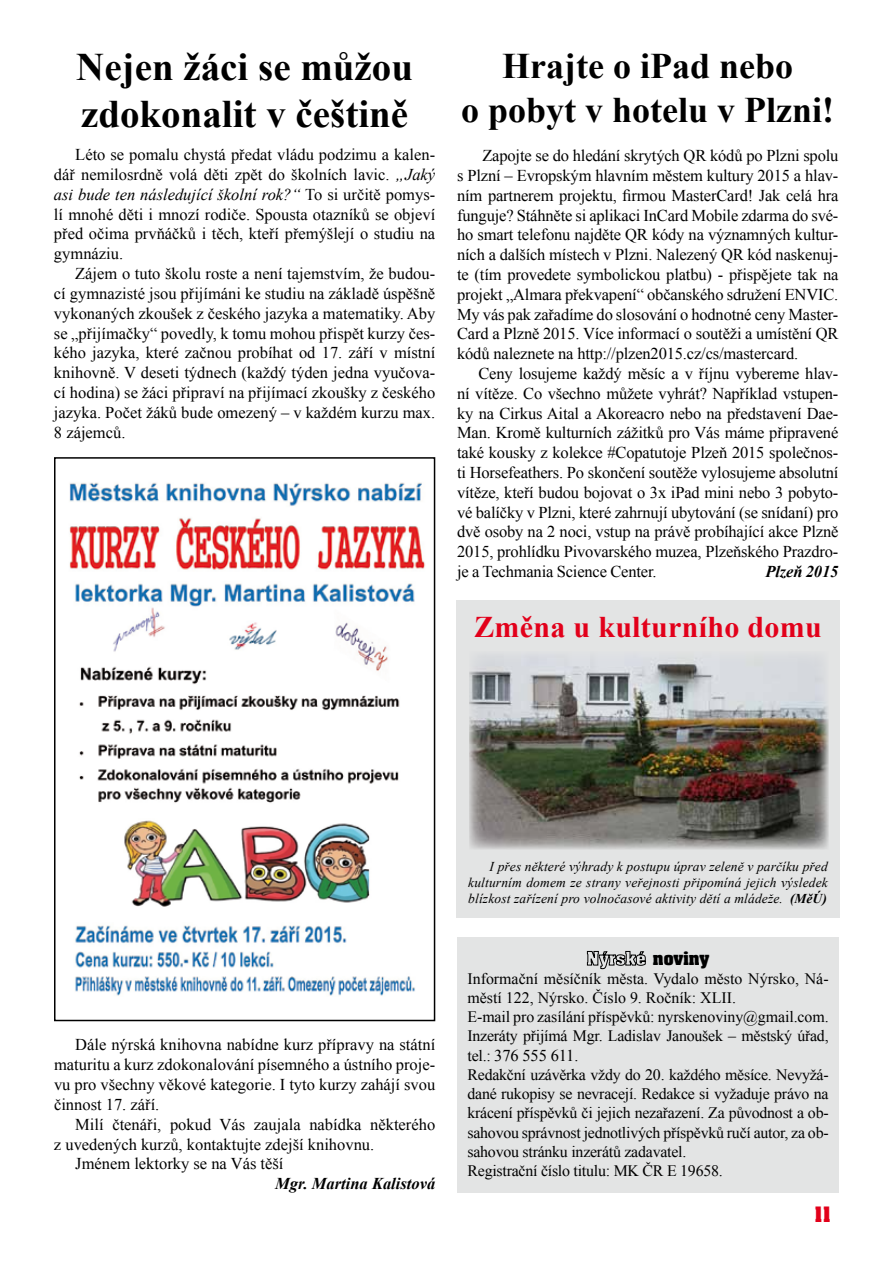
<style>
.page{position:relative;width:893px;height:1263px;background:#fff}
.page>*{position:absolute;margin:0;border:0;box-sizing:border-box;transform-origin:0 0}
.t1{font:700 39px/46.8px "Times New Roman";color:#000}
.t2{font:700 36px/43.2px "Times New Roman";color:#000;text-align:center}
.t3{font:700 30px "Times New Roman";letter-spacing:.01em;color:#e2001a}
.t4{font:18px "Aardvark CE Bold";color:#e2001a}
.t5{font:16.5px/19.8px "Times New Roman";color:#000;text-align:justify}
.t6{font:italic 700 16.5px "Times New Roman";color:#000}
.t7{font:15.9px/19px "Times New Roman";letter-spacing:-.015em;color:#000}
.t8{font:15.9px "Aardvark CE Bold";color:#000}
.t9{font:italic 13.5px/16.2px "Times New Roman";letter-spacing:.01em;color:#000;text-align:justify}
.s1{font-style:italic}
.s2{font-weight:700}
.s3{font-size:15.9px}
</style>
<div class="page">
<div style="left:457px;top:938px;width:382px;height:255px;background:#e3e4e4"></div>
<svg style="left:586px;top:951px;width:60px;height:18px"></svg>
<img style="left:69px;top:482px;width:356px;height:514px">
<div style="left:54px;top:457px;width:381px;height:564px;border:2px solid #000"></div>
<div style="left:456px;top:600px;width:384px;height:318px;background:#e3e4e4"></div>
<img style="left:469px;top:656px;width:360px;height:193px">
<h1 class="t1" style="left:76px;top:43px;width:338px">Nejen žáci se můžou zdokonalit v češtině</h1>
<p class="t5" style="left:54px;top:145px;width:383px;text-indent:21px">Léto se pomalu chystá předat vládu podzimu a kalen&shy;dář nemilosrdně volá děti zpět do školních lavic. <span class="s1">„Jaký asi bude ten následující školní rok?“</span> To si určitě pomys&shy;lí mnohé děti i mnozí rodiče. Spousta otazníků se objeví před očima prvňáčků i těch, kteří přemýšlejí o studiu na gymnáziu.</p>
<p class="t5" style="left:54px;top:263px;width:383px;text-indent:21px">Zájem o tuto školu roste a není tajemstvím, že budou&shy;cí gymnazisté jsou přijímáni ke studiu na základě úspěšně vykonaných zkoušek z českého jazyka a matematiky. Aby se „přijímačky“ povedly, k tomu mohou přispět kurzy čes&shy;kého jazyka, které začnou probíhat od 17. září v místní knihovně. V deseti týdnech (každý týden jedna vyučova&shy;cí hodina) se žáci připraví na přijímací zkoušky z českého jazyka. Počet žáků bude omezený – v každém kurzu max.<br>8 zájemců.</p>
<h2 class="t2" style="left:461px;top:44px;width:375px">Hrajte o iPad nebo<br>o pobyt v hotelu v Plzni!</h2>
<p class="t5" style="left:457px;top:146px;width:383px;text-indent:25px">Zapojte se do hledání skrytých QR kódů po Plzni spolu s Plzní – Evropským hlavním městem kultury 2015 a hlav&shy;ním partnerem projektu, firmou MasterCard! Jak celá hra funguje? Stáhněte si aplikaci InCard Mobile zdarma do své&shy;ho smart telefonu najděte QR kódy na významných kultur&shy;ních a dalších místech v Plzni. Nalezený QR kód naskenuj&shy;te (tím provedete symbolickou platbu) - přispějete tak na projekt „Almara překvapení“ občanského sdružení ENVIC.<br>My vás pak zařadíme do slosování o hodnotné ceny Master-Card a Plzně 2015. Více informací o soutěži a umístění QR kódů naleznete na http://plzen2015.cz/cs/mastercard.</p>
<p class="t5" style="left:457px;top:363px;width:383px;text-indent:21px">Ceny losujeme každý měsíc a v říjnu vybereme hlav&shy;ní vítěze. Co všechno můžete vyhrát? Například vstupen&shy;ky na Cirkus Aital a Akoreacro nebo na představení Dae-Man. Kromě kulturních zážitků pro Vás máme připravené také kousky z kolekce #Copatutoje Plzeň 2015 společnos&shy;ti Horsefeathers. Po skončení soutěže vylosujeme absolutní vítěze, kteří budou bojovat o 3x iPad mini nebo 3 pobyto&shy;vé balíčky v Plzni, které zahrnují ubytování (se snídaní) pro dvě osoby na 2 noci, vstup na právě probíhající akce Plzně 2015, prohlídku Pivovarského muzea, Plzeňského Prazdro&shy;je a Techmania Science Center.</p>
<p class="t6" style="left:766px;top:560px;width:74px">Plzeň 2015</p>
<h3 class="t3" style="left:474px;top:606px;width:349px">Změna u kulturního domu</h3>
<p class="t5" style="left:54px;top:1035px;width:383px;text-indent:21px">Dále nýrská knihovna nabídne kurz přípravy na státní maturitu a kurz zdokonalování písemného a ústního proje&shy;vu pro všechny věkové kategorie. I tyto kurzy zahájí svou činnost 17. září.</p>
<p class="t5" style="left:75px;top:1114px;width:362px">Milí čtenáři, pokud Vás zaujala nabídka některého</p>
<p class="t5" style="left:54px;top:1134px;width:322px">z uvedených kurzů, kontaktujte zdejší knihovnu.</p>
<p class="t5" style="left:75px;top:1153px;width:210px">Jménem lektorky se na Vás těší</p>
<p class="t6" style="left:275px;top:1172px;width:162px">Mgr. Martina Kalistová</p>
<p class="t9" style="left:468px;top:858px;width:361px;text-indent:21px">I přes některé výhrady k postupu úprav zeleně v parčíku před kulturním domem ze strany veřejnosti připomíná jejich výsledek blízkost zařízení pro volnočasové aktivity dětí a mládeže. <span class="s2">(MěÚ)</span></p>
<p class="t8" style="left:653px;top:947px;width:58px">NOVINY</p>
<p class="t7" style="left:467px;top:969px;width:363px">Informační měsíčník města. Vydalo město Nýrsko, Ná&shy;městí 122, Nýrsko. Číslo 9. Ročník: XLII.<br>E-mail pro zasílání příspěvků: nyrskenoviny@gmail.com.<br>Inzeráty přijímá Mgr. Ladislav Janoušek – městský úřad,</p>
<p class="t5" style="left:467px;top:1045px;width:112px"><span class="s3">tel.:</span> 376 555 611<span class="s3">.</span></p>
<p class="t7" style="left:467px;top:1065px;width:363px">Redakční uzávěrka vždy do 20. každého měsíce. Nevyžá&shy;dané rukopisy se nevracejí. Redakce si vyžaduje právo na krácení příspěvků či jejich nezařazení. Za původnost a ob&shy;sahovou správnost jednotlivých příspěvků ručí autor, za ob&shy;sahovou stránku inzerátů zadavatel.<br>Registrační číslo titulu: MK ČR E 19658.</p>
<p class="t4" style="left:814px;top:1202px;width:18px">11</p>
</div>
